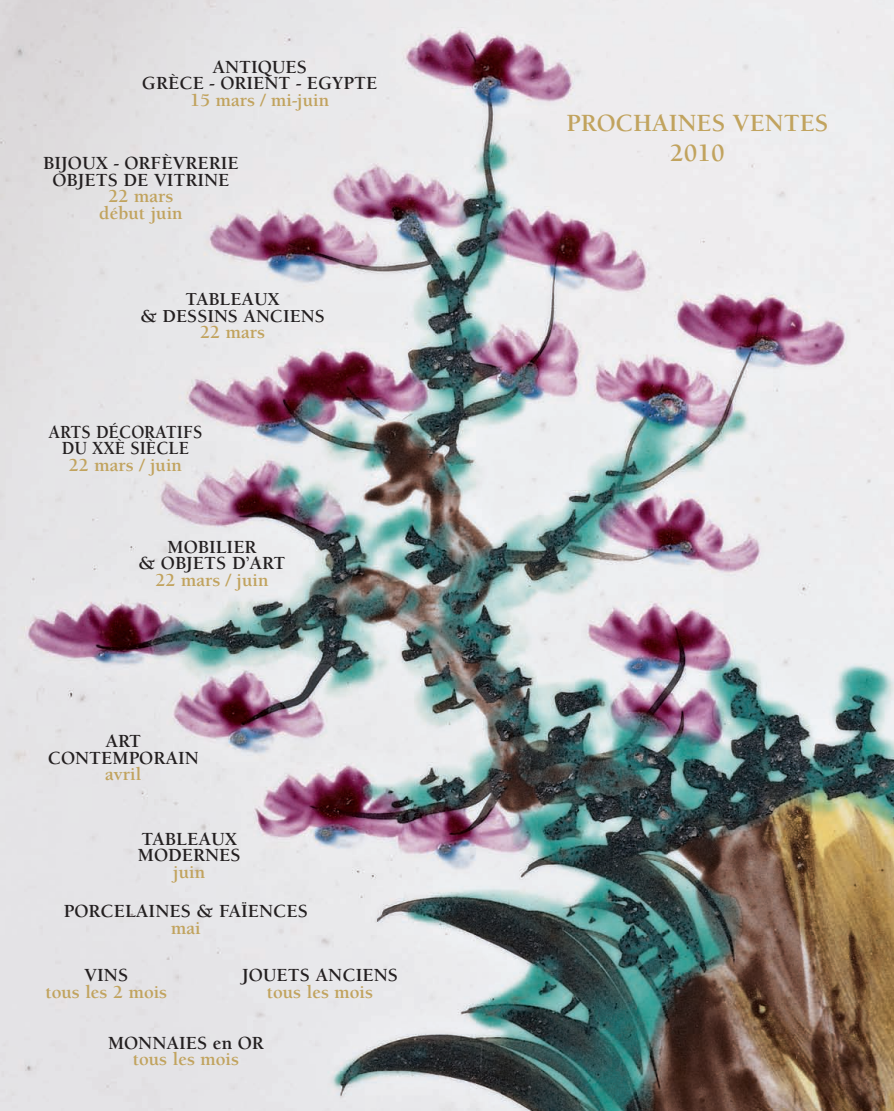
<style>
.page{position:relative;width:894px;height:1111px;background:#fff}
.page>*{position:absolute;margin:0;border:0;box-sizing:border-box;transform-origin:0 0}
.t1{font:700 25.5px/30.5px "Berkeley";color:#c1a35e;text-align:center}
.t2{font:700 19.05px/16.5px "Berkeley";color:#231f20;text-align:center}
.t3{font:700 19.05px/16.5px "Berkeley";color:#231f20;text-align:center;scale:.92 1}
.t4{font:700 18.75px/16.5px "Berkeley";color:#c1a35e;text-align:center}
.t5{font:700 18.75px/16.5px "Berkeley";color:#231f20;text-align:center}
</style>
<div class="page">
<img style="left:0;top:0;width:894px;height:1110px">
<p class="t2" style="left:142px;top:60px;width:237px">ANTIQUES<br>GRÈCE - ORIENT - EGYPTE</p>
<p class="t4" style="left:190px;top:93px;width:141px">15 mars / mi-juin</p>
<p class="t2" style="left:43px;top:156px;width:197px">BIJOUX - ORFÈVRERIE<br>OBJETS DE VITRINE</p>
<p class="t4" style="left:99px;top:189px;width:85px">22 mars début juin</p>
<p class="t5" style="left:140px;top:292px;width:186px">TABLEAUX<br>&amp; DESSINS ANCIENS</p>
<p class="t4" style="left:200px;top:325px;width:66px">22 mars</p>
<p class="t3" style="left:48px;top:425px;width:169px">ARTS DÉCORATIFS<br>DU XXÈ SIÈCLE</p>
<p class="t4" style="left:69px;top:458px;width:115px">22 mars / juin</p>
<p class="t2" style="left:138px;top:540px;width:149px">MOBILIER<br>&amp; OBJETS D’ART</p>
<p class="t4" style="left:155px;top:573px;width:115px">22 mars / juin</p>
<p class="t2" style="left:48px;top:734px;width:153px">ART<br>CONTEMPORAIN</p>
<p class="t4" style="left:105px;top:767px;width:38px">avril</p>
<p class="t2" style="left:138px;top:832px;width:104px;text-align:left">TABLEAUX<br>MODERNES</p>
<p class="t4" style="left:173px;top:865px;width:33px">juin</p>
<p class="t2" style="left:64px;top:904px;width:246px">PORCELAINES &amp; FAÏENCES</p>
<p class="t4" style="left:171px;top:921px;width:31px">mai</p>
<p class="t2" style="left:85px;top:968px;width:45px">VINS</p>
<p class="t4" style="left:45px;top:985px;width:123px">tous les 2 mois</p>
<p class="t2" style="left:242px;top:968px;width:157px">JOUETS ANCIENS</p>
<p class="t4" style="left:267px;top:985px;width:108px">tous les mois</p>
<p class="t2" style="left:108px;top:1035px;width:157px">MONNAIES en OR</p>
<p class="t4" style="left:133px;top:1052px;width:108px">tous les mois</p>
<h1 class="t1" style="left:566px;top:109px;width:263px">PROCHAINES VENTES<br>2010</h1>
</div>
